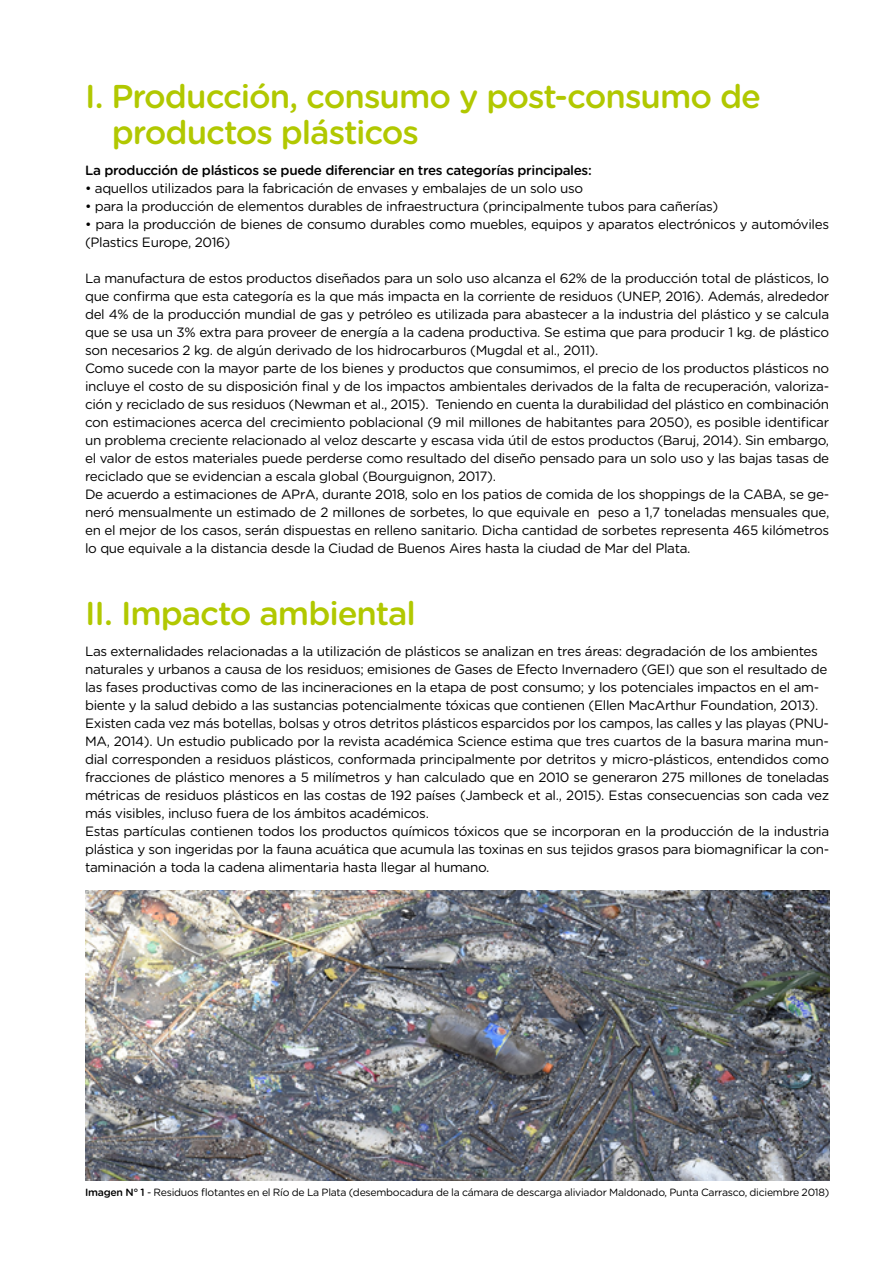
<style>
.page{position:relative;width:893px;height:1263px;background:#fff}
.page>*{position:absolute;margin:0;border:0;box-sizing:border-box;transform-origin:0 0}
.t1{font:500 33px/36px "Gotham Rounded";letter-spacing:-.03em;color:#b1c800}
.t2{font:13.5px/18px "Gotham Rounded";letter-spacing:-.025em;color:#000}
.t3{font:500 13.5px "Gotham Rounded";letter-spacing:-.025em;color:#000}
.t4{font:10.5px "Gotham Rounded";letter-spacing:-.025em;color:#000}
.s1{font-weight:500}
</style>
<div class="page">
<img style="left:86px;top:891px;width:743px;height:289px">
<h1 class="t1" style="left:112px;top:77px;width:651px;text-indent:-27px">I. Producción, consumo y post-consumo de productos plásticos</h1>
<p class="t3" style="left:85px;top:160px;width:508px">La producción de plásticos se puede diferenciar en tres categorías principales:</p>
<p class="t2" style="left:85px;top:178px;width:500px">• aquellos utilizados para la fabricación de envases y embalajes de un solo uso</p>
<p class="t2" style="left:85px;top:196px;width:635px">• para la producción de elementos durables de infraestructura (principalmente tubos para cañerías)</p>
<p class="t2" style="left:85px;top:214px;width:746px">• para la producción de bienes de consumo durables como muebles, equipos y aparatos electrónicos y automóviles (Plastics Europe, 2016)</p>
<p class="t2" style="left:85px;top:268px;width:746px">La manufactura de estos productos diseñados para un solo uso alcanza el 62% de la producción total de plásticos, lo que confirma que esta categoría es la que más impacta en la corriente de residuos (UNEP, 2016). Además, alrededor del 4% de la producción mundial de gas y petróleo es utilizada para abastecer a la industria del plástico y se calcula que se usa un 3% extra para proveer de energía a la cadena productiva. Se estima que para producir 1 kg. de plástico son necesarios 2 kg. de algún derivado de los hidrocarburos (Mugdal et al., 2011).<br>Como sucede con la mayor parte de los bienes y productos que consumimos, el precio de los productos plásticos no incluye el costo de su disposición final y de los impactos ambientales derivados de la falta de recuperación, valoriza&shy;ción y reciclado de sus residuos (Newman et al., 2015). Teniendo en cuenta la durabilidad del plástico en combinación con estimaciones acerca del crecimiento poblacional (9 mil millones de habitantes para 2050), es posible identificar un problema creciente relacionado al veloz descarte y escasa vida útil de estos productos (Baruj, 2014). Sin embargo, el valor de estos materiales puede perderse como resultado del diseño pensado para un solo uso y las bajas tasas de reciclado que se evidencian a escala global (Bourguignon, 2017).<br>De acuerdo a estimaciones de APrA, durante 2018, solo en los patios de comida de los shoppings de la CABA, se ge&shy;neró mensualmente un estimado de 2 millones de sorbetes, lo que equivale en peso a 1,7 toneladas mensuales que, en el mejor de los casos, serán dispuestas en relleno sanitario. Dicha cantidad de sorbetes representa 465 kilómetros lo que equivale a la distancia desde la Ciudad de Buenos Aires hasta la ciudad de Mar del Plata.</p>
<h1 class="t1" style="left:85px;top:594px;width:332px">II. Impacto ambiental</h1>
<p class="t2" style="left:85px;top:641px;width:746px">Las externalidades relacionadas a la utilización de plásticos se analizan en tres áreas: degradación de los ambientes naturales y urbanos a causa de los residuos; emisiones de Gases de Efecto Invernadero (GEI) que son el resultado de las fases productivas como de las incineraciones en la etapa de post consumo; y los potenciales impactos en el am&shy;biente y la salud debido a las sustancias potencialmente tóxicas que contienen (Ellen MacArthur Foundation, 2013).<br>Existen cada vez más botellas, bolsas y otros detritos plásticos esparcidos por los campos, las calles y las playas (PNU-MA, 2014). Un estudio publicado por la revista académica Science estima que tres cuartos de la basura marina mun&shy;dial corresponden a residuos plásticos, conformada principalmente por detritos y micro-plásticos, entendidos como fracciones de plástico menores a 5 milímetros y han calculado que en 2010 se generaron 275 millones de toneladas métricas de residuos plásticos en las costas de 192 países (Jambeck et al., 2015). Estas consecuencias son cada vez más visibles, incluso fuera de los ámbitos académicos.<br>Estas partículas contienen todos los productos químicos tóxicos que se incorporan en la producción de la industria plástica y son ingeridas por la fauna acuática que acumula las toxinas en sus tejidos grasos para biomagnificar la con&shy;taminación a toda la cadena alimentaria hasta llegar al humano.</p>
<p class="t4" style="left:85px;top:1185px;width:746px"><span class="s1">Imagen N° 1</span> - Residuos flotantes en el Río de La Plata (desembocadura de la cámara de descarga aliviador Maldonado, Punta Carrasco, diciembre 2018)</p>
</div>
